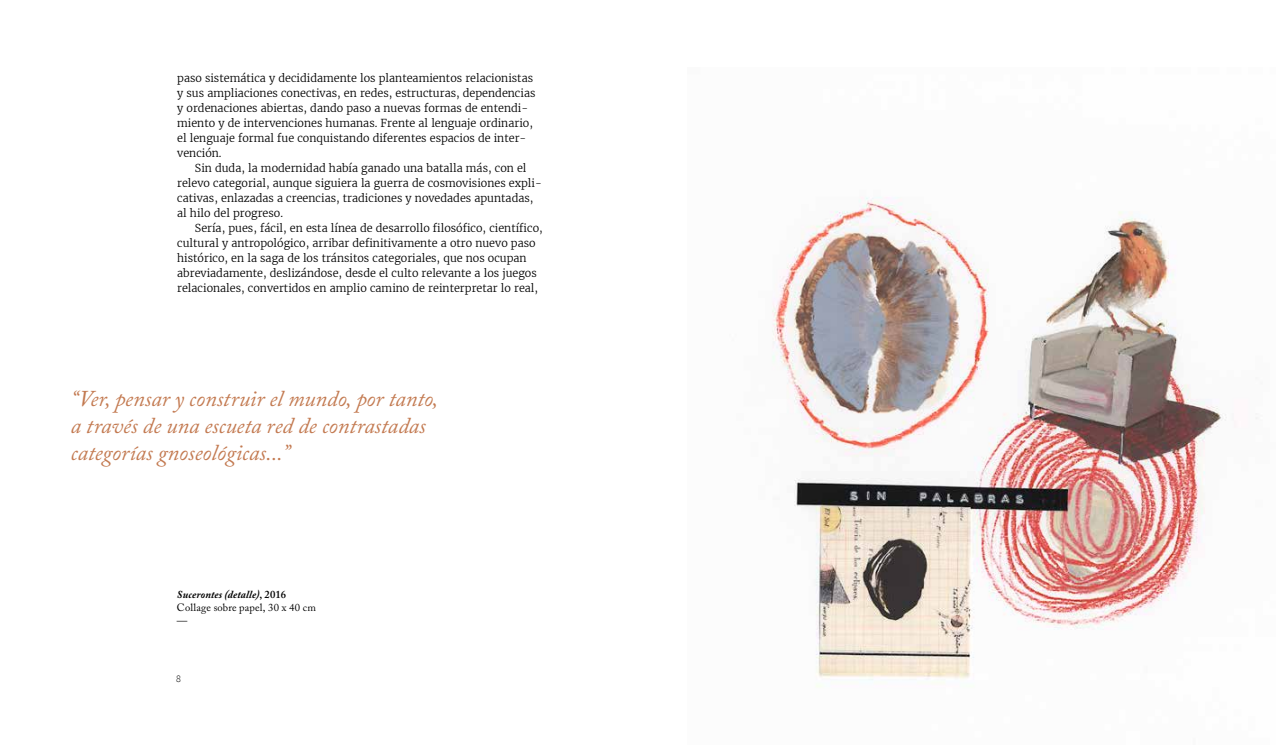
<style>
.page{position:relative;width:1276px;height:745px;background:#fff}
.page>*{position:absolute;margin:0;border:0;box-sizing:border-box;transform-origin:0 0}
.t1{font:italic 22.5px/27px "Adobe Caslon Pro";color:#c37a51}
.t2{font:300 10.88px/15px "Merriweather";color:#000}
.t3{font:10.62px/12.8px "Adobe Caslon Pro";letter-spacing:.015em;color:#000}
.t4{font:300 10px "Source Sans Pro";color:#000}
.s1{font-weight:700;font-style:italic}
.s2{font-weight:600}
</style>
<div class="page">
<img style="left:772px;top:197px;width:485px;height:491px">
<p class="t2" style="left:177px;top:69px;width:360px">paso sistemática y decididamente los planteamientos relacionistas y sus ampliaciones conectivas, en redes, estructuras, dependencias y ordenaciones abiertas, dando paso a nuevas formas de entendi&shy;miento y de intervenciones humanas. Frente al lenguaje ordinario, el lenguaje formal fue conquistando diferentes espacios de inter&shy;vención.</p>
<p class="t2" style="left:177px;top:159px;width:366px;text-indent:18px">Sin duda, la modernidad había ganado una batalla más, con el relevo categorial, aunque siguiera la guerra de cosmovisiones expli&shy;cativas, enlazadas a creencias, tradiciones y novedades apuntadas, al hilo del progreso.</p>
<p class="t2" style="left:177px;top:219px;width:367px;text-indent:18px">Sería, pues, fácil, en esta línea de desarrollo filosófico, científico, cultural y antropológico, arribar definitivamente a otro nuevo paso histórico, en la saga de los tránsitos categoriales, que nos ocupan abreviadamente, deslizándose, desde el culto relevante a los juegos relacionales, convertidos en amplio camino de reinterpretar lo real,</p>
<h1 class="t1" style="left:71px;top:384px;width:369px">“Ver, pensar y construir el mundo, por tanto, a través de una escueta red de contrastadas categorías gnoseológicas...”</h1>
<p class="t3" style="left:177px;top:587px;width:140px"><span class="s1">Sucerontes (detalle)</span><span class="s2">, 2016<br></span>Collage sobre papel, 30 x 40 cm —</p>
<p class="t4" style="left:176px;top:671px;width:6px">8</p>
</div>
